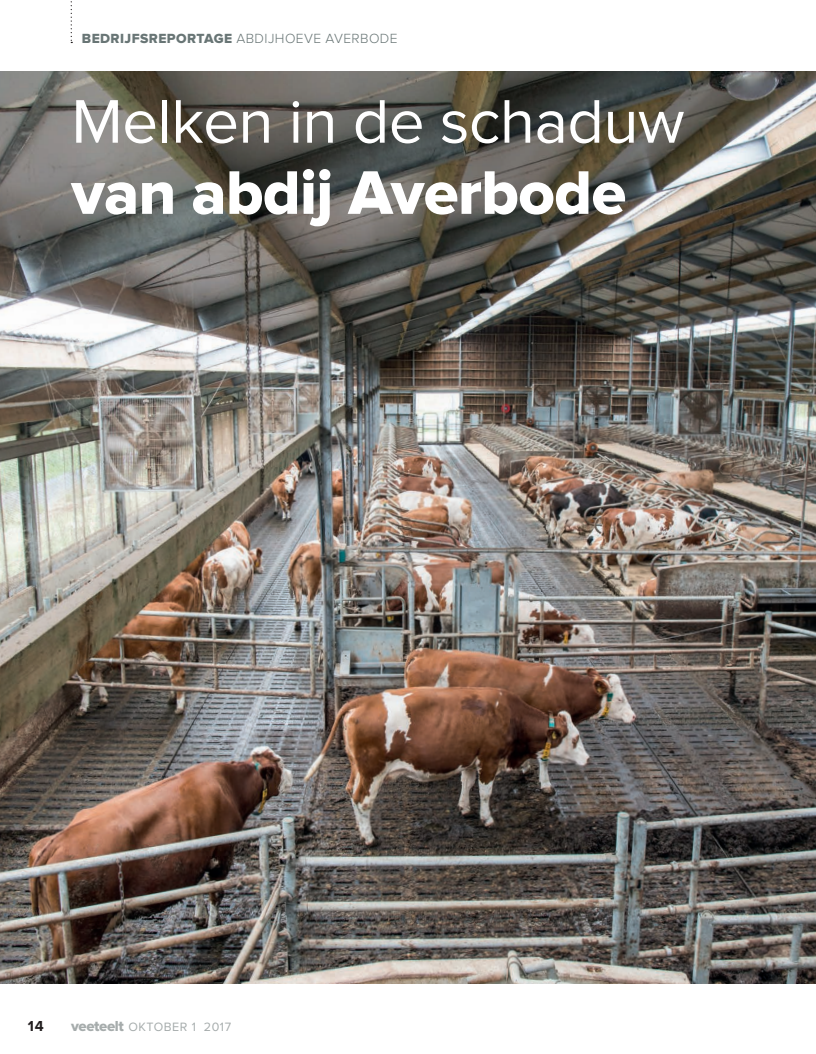
<style>
.page{position:relative;width:816px;height:1054px;background:#fff}
.page>*{position:absolute;margin:0;border:0;box-sizing:border-box;transform-origin:0 0}
.t1{font:63.75px "Proxima Nova";letter-spacing:-.01em;color:#fff}
.t2{font:63.75px "Proxima Nova Extrabld";letter-spacing:-.01em;color:#fff}
.t3{font:700 15px "Proxima Nova";color:#231f20}
.t4{font:300 13.75px "Proxima Nova";letter-spacing:.03em;color:#687575}
.t5{font:12.5px "Proxima Nova";letter-spacing:.04em;color:#a6acac}
.s1{font-family:"Proxima Nova Extrabld";font-weight:400}
.s2{font-family:"Proxima Nova Extrabld";font-size:15px}
</style>
<div class="page">
<img style="left:0;top:71px;width:815px;height:911px">
<svg style="left:71px;top:1px;width:1px;height:42px"></svg>
<p class="t4" style="left:82px;top:31px;width:317px"><span class="s1">BEDRIJFSREPORTAGE</span> ABDIJHOEVE AVERBODE</p>
<h1 class="t1" style="left:71px;top:85px;width:615px">Melken in de schaduw</h1>
<h1 class="t2" style="left:71px;top:156px;width:556px">van abdij Averbode</h1>
<p class="t3" style="left:28px;top:1017px;width:17px">14</p>
<p class="t5" style="left:71px;top:1019px;width:161px"><span class="s2">veeteelt</span> OKTOBER 1 2017</p>
</div>
